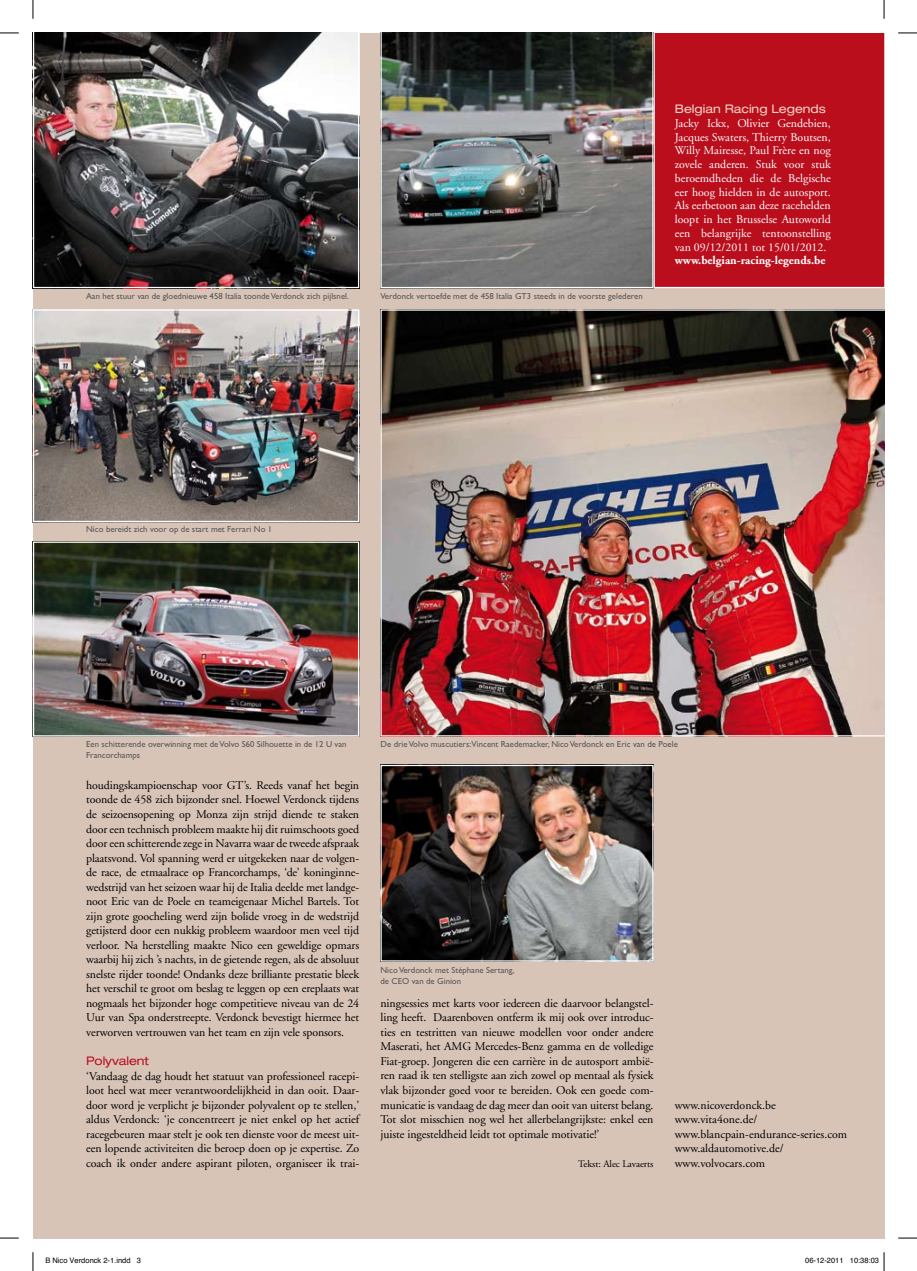
<style>
.page{position:relative;width:917px;height:1271px;background:#fff}
.page>*{position:absolute;margin:0;border:0;box-sizing:border-box;transform-origin:0 0}
.t1{font:11.88px/14.5px "Adobe Garamond";letter-spacing:-.005em;color:#000;text-align:justify}
.t2{font:11.88px/13.8px "Adobe Garamond";color:#fff;text-align:justify}
.t3{font:700 11.88px "Adobe Garamond";color:#fff}
.t4{font:expanded 11.88px "Helvetica Neue";color:#f1d4c5}
.t5{font:expanded 11.88px "Helvetica Neue";letter-spacing:-.005em;color:#ba0e1d}
.t6{font:10px "Adobe Garamond";letter-spacing:-.005em;color:#000}
.t7{font:8.75px/11.2px "Gill Sans";color:#58585a}
.t8{font:7.5px "Helvetica";color:#000}
</style>
<div class="page">
<div style="left:33px;top:33px;width:850px;height:1205px;background:#d8c4b7"></div>
<div style="left:653px;top:33px;width:230px;height:255px;background:#ba0e1d"></div>
<img style="left:33px;top:33px;width:326px;height:255px">
<img style="left:35px;top:311px;width:322px;height:209px">
<div style="left:33px;top:309px;width:326px;height:213px;border:1px solid #fff"></div>
<img style="left:35px;top:543px;width:322px;height:191px">
<div style="left:33px;top:541px;width:326px;height:195px;border:1px solid #fff"></div>
<img style="left:380px;top:33px;width:273px;height:255px">
<img style="left:380px;top:309px;width:503px;height:427px">
<img style="left:382px;top:767px;width:269px;height:192px">
<div style="left:380px;top:765px;width:273px;height:196px;border:1px solid #fff"></div>
<svg style="left:0;top:32px;width:19px;height:2px"></svg>
<svg style="left:898px;top:32px;width:18px;height:2px"></svg>
<svg style="left:0;top:1237px;width:19px;height:1px"></svg>
<svg style="left:898px;top:1237px;width:18px;height:1px"></svg>
<svg style="left:32px;top:0;width:2px;height:19px"></svg>
<svg style="left:32px;top:1252px;width:2px;height:19px"></svg>
<svg style="left:883px;top:0;width:1px;height:19px"></svg>
<svg style="left:883px;top:1252px;width:1px;height:19px"></svg>
<p class="t7" style="left:86px;top:290px;width:264px">Aan het stuur van de gloednieuwe 458 Italia toonde Verdonck zich pijlsnel.</p>
<p class="t7" style="left:380px;top:290px;width:264px">Verdonck vertoefde met de 458 Italia GT3 steeds in de voorste gelederen</p>
<p class="t4" style="left:674px;top:102px;width:152px">Belgian Racing Legends</p>
<p class="t2" style="left:674px;top:116px;width:157px">Jacky Ickx, Olivier Gendebien, Jacques Swaters, Thierry Boutsen, Willy Mairesse, Paul Frère en nog zovele anderen. Stuk voor stuk beroemdheden die de Belgische eer hoog hielden in de autosport.<br>Als eerbetoon aan deze racehelden loopt in het Brusselse Autoworld een belangrijke tentoonstelling van 09/12/2011 tot 15/01/2012.</p>
<p class="t3" style="left:674px;top:254px;width:152px">www.belgian-racing-legends.be</p>
<p class="t7" style="left:86px;top:523px;width:188px">Nico bereidt zich voor op de start met Ferrari No 1</p>
<p class="t7" style="left:86px;top:738px;width:262px">Een schitterende overwinning met de Volvo S60 Silhouette in de 12 U van<br>Francorchamps</p>
<p class="t7" style="left:380px;top:738px;width:299px">De drie Volvo muscutiers:Vincent Raedemacker, Nico Verdonck en Eric van de Poele</p>
<p class="t1" style="left:86px;top:778px;width:274px">houdingskampioenschap voor GT’s. Reeds vanaf het begin toonde de 458 zich bijzonder snel. Hoewel Verdonck tijdens de seizoensopening op Monza zijn strijd diende te staken door een technisch probleem maakte hij dit ruimschoots goed door een schitterende zege in Navarra waar de tweede afspraak plaatsvond. Vol spanning werd er uitgekeken naar de volgen&shy;de race, de etmaalrace op Francorchamps, ‘de’ koninginne&shy;wedstrijd van het seizoen waar hij de Italia deelde met landge&shy;noot Eric van de Poele en teameigenaar Michel Bartels. Tot zijn grote goocheling werd zijn bolide vroeg in de wedstrijd getijsterd door een nukkig probleem waardoor men veel tijd verloor. Na herstelling maakte Nico een geweldige opmars waarbij hij zich ’s nachts, in de gietende regen, als de absoluut snelste rijder toonde! Ondanks deze brilliante prestatie bleek het verschil te groot om beslag te leggen op een ereplaats wat nogmaals het bijzonder hoge competitieve niveau van de 24<br>Uur van Spa onderstreepte. Verdonck bevestigt hiermee het verworven vertrouwen van het team en zijn vele sponsors.</p>
<p class="t5" style="left:86px;top:1053px;width:64px">Polyvalent</p>
<p class="t1" style="left:86px;top:1068px;width:274px">‘Vandaag de dag houdt het statuut van professioneel racepi&shy;loot heel wat meer verantwoordelijkheid in dan ooit. Daar&shy;door word je verplicht je bijzonder polyvalent op te stellen,’ aldus Verdonck: ‘je concentreert je niet enkel op het actief racegebeuren maar stelt je ook ten dienste voor de meest uit&shy;een lopende activiteiten die beroep doen op je expertise. Zo coach ik onder andere aspirant piloten, organiseer ik trai-</p>
<p class="t7" style="left:380px;top:964px;width:135px">Nico Verdonck met Stéphane Sertang, de CEO van de Ginion</p>
<p class="t1" style="left:380px;top:996px;width:274px">ningsessies met karts voor iedereen die daarvoor belangstel&shy;ling heeft. Daarenboven ontferm ik mij ook over introduc&shy;ties en testritten van nieuwe modellen voor onder andere Maserati, het AMG Mercedes-Benz gamma en de volledige Fiat-groep. Jongeren die een carrière in de autosport ambië&shy;ren raad ik ten stelligste aan zich zowel op mentaal als fysiek vlak bijzonder goed voor te bereiden. Ook een goede com&shy;municatie is vandaag de dag meer dan ooit van uiterst belang.<br>Tot slot misschien nog wel het allerbelangrijkste: enkel een juiste ingesteldheid leidt tot optimale motivatie!’</p>
<p class="t6" style="left:578px;top:1158px;width:77px">Tekst: Alec Lavaerts</p>
<p class="t1" style="left:674px;top:1098px;width:174px;text-align:left">www.nicoverdonck.be www.vita4one.de/ www.blancpain-endurance-series.com www.aldautomotive.de/ www.volvocars.com</p>
<p class="t8" style="left:45px;top:1255px;width:97px">B Nico Verdonck 2-1.indd 3</p>
<p class="t8" style="left:805px;top:1255px;width:75px">06-12-2011 10:38:03</p>
</div>
